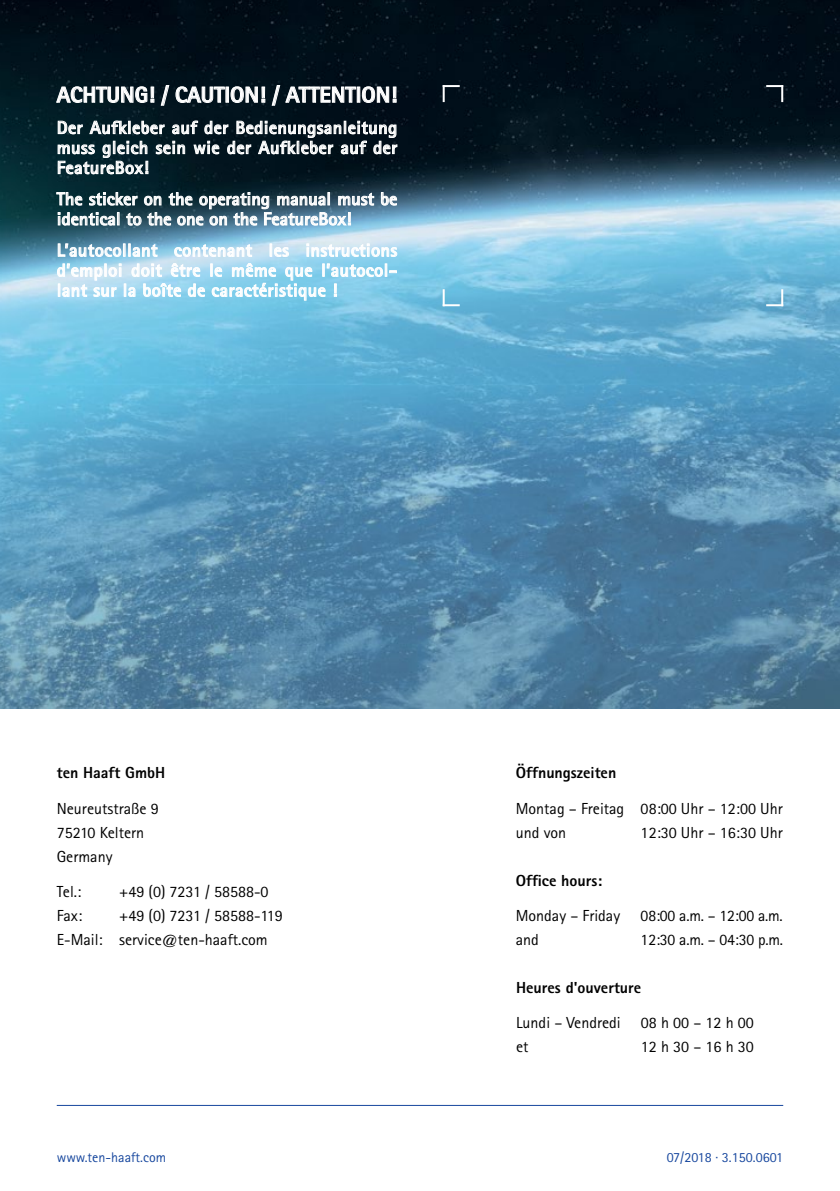
<style>
.page{position:relative;width:840px;height:1191px;background:#fff}
.page>*{position:absolute;margin:0;border:0;box-sizing:border-box;transform-origin:0 0}
.t1{font:800 22px "Rotis Sans Serif";color:#fff}
.t2{font:700 18px/20px "Rotis Sans Serif";letter-spacing:.02em;color:#fff;text-align:justify}
.t3{font:700 18px/20px "Rotis Sans Serif";color:#fff}
.t4{font:16px/24px "Rotis Sans Serif";color:#000}
.t5{font:800 16px "Rotis Sans Serif";color:#000}
.t6{font:14px "Rotis Sans Serif";color:#17479e}
</style>
<div class="page">
<hr style="left:57px;top:1105px;width:725px;height:1px;background:#17479e">
<img style="left:0;top:0;width:839px;height:709px">
<svg style="left:442px;top:85px;width:17px;height:17px"></svg>
<svg style="left:765px;top:85px;width:17px;height:17px"></svg>
<svg style="left:442px;top:289px;width:17px;height:17px"></svg>
<svg style="left:765px;top:289px;width:17px;height:17px"></svg>
<svg style="left:56px;top:86px;width:98px;height:17px;background:#556369"></svg>
<svg style="left:160px;top:84px;width:105px;height:22px;background:#3d4a52"></svg>
<svg style="left:271px;top:84px;width:125px;height:22px;background:#3e4951"></svg>
<svg style="left:57px;top:120px;width:340px;height:55px;background:#34454d"></svg>
<svg style="left:380px;top:191px;width:17px;height:15px"></svg>
<svg style="left:56px;top:191px;width:318px;height:35px;background:#5e7986"></svg>
<svg style="left:57px;top:243px;width:101px;height:14px"></svg>
<svg style="left:173px;top:244px;width:80px;height:13px"></svg>
<svg style="left:270px;top:244px;width:19px;height:13px"></svg>
<svg style="left:306px;top:244px;width:91px;height:13px"></svg>
<svg style="left:56px;top:263px;width:340px;height:38px;background:#abdcf0"></svg>
<h1 class="t1" style="left:57px;top:81px;width:342px">ACHTUNG! / CAUTION! / ATTENTION!</h1>
<p class="t2" style="left:57px;top:117px;width:342px">Der Aufkleber auf der Bedienungsanleitung muss gleich sein wie der Aufkleber auf der FeatureBox!</p>
<p class="t3" style="left:57px;top:188px;width:342px">The sticker on the operating manual must be identical to the one on the FeatureBox!</p>
<p class="t2" style="left:57px;top:240px;width:342px">L’autocollant contenant les instructions d’emploi doit être le même que l’autocol&shy;lant sur la boîte de caractéristique !</p>
<p class="t5" style="left:57px;top:762px;width:110px">ten Haaft GmbH</p>
<p class="t4" style="left:57px;top:796px;width:103px">Neureutstraße 9<br>75210 Keltern<br>Germany</p>
<p class="t4" style="left:57px;top:879px;width:26px">Tel.:</p>
<p class="t4" style="left:119px;top:879px;width:151px">+49 (0) 7231 / 58588-0</p>
<p class="t4" style="left:57px;top:903px;width:27px">Fax:</p>
<p class="t4" style="left:57px;top:903px;width:227px;text-indent:62px">+49 (0) 7231 / 58588-119<br>E-Mail: service@ten-haaft.com</p>
<p class="t5" style="left:515px;top:762px;width:102px">Öffnungszeiten</p>
<p class="t4" style="left:515px;top:796px;width:268px">Montag – Freitag 08:00 Uhr – 12:00 Uhr und von</p>
<p class="t4" style="left:640px;top:820px;width:143px">12:30 Uhr – 16:30 Uhr</p>
<p class="t5" style="left:515px;top:870px;width:88px">Office hours:</p>
<p class="t4" style="left:515px;top:903px;width:106px">Monday – Friday</p>
<p class="t4" style="left:640px;top:903px;width:144px">08:00 a.m. – 12:00 a.m.</p>
<p class="t4" style="left:515px;top:927px;width:25px">and</p>
<p class="t4" style="left:640px;top:927px;width:144px">12:30 a.m. – 04:30 p.m.</p>
<p class="t5" style="left:516px;top:977px;width:127px">Heures d'ouverture</p>
<p class="t4" style="left:516px;top:1010px;width:106px">Lundi – Vendredi</p>
<p class="t4" style="left:640px;top:1010px;width:114px">08 h 00 – 12 h 00</p>
<p class="t4" style="left:516px;top:1034px;width:14px">et</p>
<p class="t4" style="left:640px;top:1034px;width:114px">12 h 30 – 16 h 30</p>
<p class="t6" style="left:57px;top:1149px;width:111px">www.ten-haaft.com</p>
<p class="t6" style="left:666px;top:1149px;width:118px">07/2018 · 3.150.0601</p>
</div>
